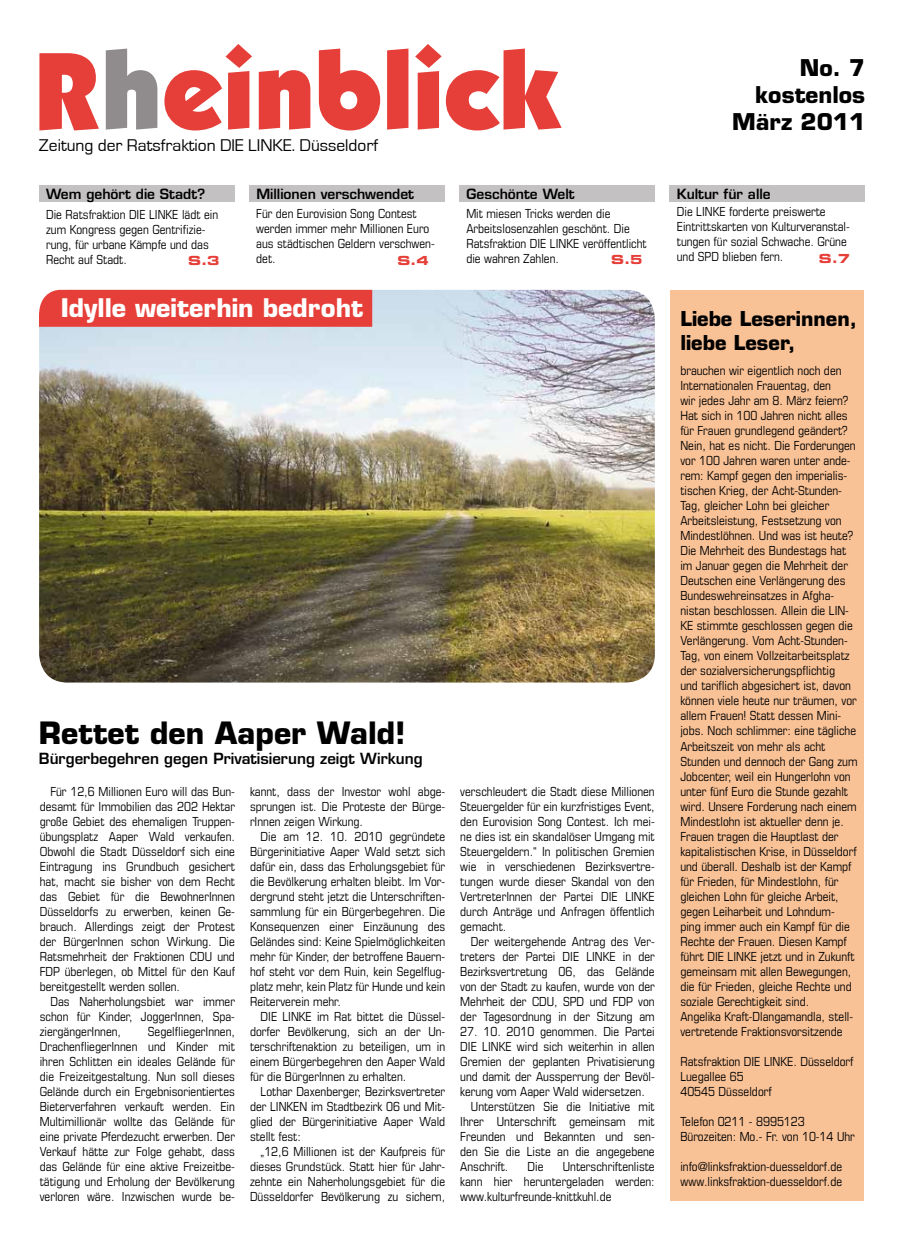
<style>
.page{position:relative;width:904px;height:1241px;background:#fff}
.page>*{position:absolute;margin:0;border:0;box-sizing:border-box;transform-origin:0 0}
.t1{font:110px "Itc Kabel Ultra";color:#e63f39}
.t2{font:700 30px "Eurostile LT";color:#000}
.t3{font:700 25px "Eurostile LT";color:#fff}
.t4{font:700 22.5px/27px "Eurostile LT";color:#000;text-align:right}
.t5{font:700 20px/24px "Eurostile LT";color:#000}
.t6{font:17.5px "Eurostile";color:#000}
.t7{font:600 15px "Eurostile LT";color:#000}
.t8{font:600 13.75px "Eurostile LT";color:#000}
.t9{font:condensed 12.5px/15px "Eurostile LT";color:#000;text-align:justify}
.t10{font:12.5px "Eurostile LT Bold Extended Two";color:#e63f39}
.s1{color:#908c8d}
</style>
<div class="page">
<div style="left:670px;top:290px;width:194px;height:909px;background:#f8c196"></div>
<div style="left:39px;top:185px;width:195px;height:17px;background:#c3c1c1"></div>
<img style="left:39px;top:290px;width:616px;height:392px">
<div style="left:39px;top:290px;width:333px;height:37px;background:#e63f39"></div>
<div style="left:249px;top:185px;width:195px;height:17px;background:#c3c1c1"></div>
<div style="left:459px;top:185px;width:195px;height:17px;background:#c3c1c1"></div>
<div style="left:669px;top:185px;width:196px;height:17px;background:#c3c1c1"></div>
<h1 class="t1" style="left:34px;top:23px;width:527px">R<span class="s1">h</span>einblick</h1>
<h3 class="t6" style="left:39px;top:136px;width:340px">Zeitung der Ratsfraktion DIE LINKE. Düsseldorf</h3>
<p class="t8" style="left:46px;top:185px;width:161px">Wem gehört die Stadt?</p>
<p class="t9" style="left:46px;top:207px;width:174px;text-align:left">Die Ratsfraktion DIE LINKE lädt ein zum Kongress gegen Gentrifizie&shy;rung, für urbane Kämpfe und das<br>Recht auf Stadt.</p>
<p class="t10" style="left:188px;top:252px;width:33px">S.3</p>
<p class="t8" style="left:256px;top:185px;width:159px">Millionen verschwendet</p>
<p class="t9" style="left:256px;top:206px;width:180px;text-align:left">Für den Eurovision Song Contest werden immer mehr Millionen Euro aus städtischen Geldern verschwen&shy;det.</p>
<p class="t10" style="left:397px;top:251px;width:33px">S.4</p>
<h3 class="t3" style="left:61px;top:293px;width:304px">Idylle weiterhin bedroht</h3>
<p class="t8" style="left:466px;top:185px;width:110px">Geschönte Welt</p>
<p class="t9" style="left:466px;top:205px;width:182px;text-align:left">Mit miesen Tricks werden die<br>Arbeitslosenzahlen geschönt. Die<br>Ratsfraktion DIE LINKE veröffentlicht die wahren Zahlen.</p>
<p class="t10" style="left:611px;top:251px;width:33px">S.5</p>
<h2 class="t2" style="left:39px;top:714px;width:368px">Rettet den Aaper Wald!</h2>
<p class="t7" style="left:39px;top:748px;width:385px">Bürgerbegehren gegen Privatisierung zeigt Wirkung</p>
<p class="t9" style="left:40px;top:783px;width:197px;text-indent:11px">Für 12,6 Millionen Euro will das Bun&shy;desamt für Immobilien das 202 Hektar große Gebiet des ehemaligen Truppen&shy;übungsplatz Aaper Wald verkaufen.<br>Obwohl die Stadt Düsseldorf sich eine Eintragung ins Grundbuch gesichert hat, macht sie bisher von dem Recht das Gebiet für die BewohnerInnen Düsseldorfs zu erwerben, keinen Ge&shy;brauch. Allerdings zeigt der Protest der BürgerInnen schon Wirkung. Die Ratsmehrheit der Fraktionen CDU und FDP überlegen, ob Mittel für den Kauf bereitgestellt werden sollen.</p>
<p class="t9" style="left:40px;top:993px;width:197px;text-indent:11px">Das Naherholungsbiet war immer schon für Kinder, JoggerInnen, Spa&shy;ziergängerInnen,</p>
<p class="t9" style="left:250px;top:783px;width:197px">kannt, dass der Investor wohl abge&shy;sprungen ist. Die Proteste der Bürge&shy;rInnen zeigen Wirkung.</p>
<p class="t9" style="left:250px;top:828px;width:197px;text-indent:11px">Die am 12. 10. 2010 gegründete Bürgerinitiative Aaper Wald setzt sich dafür ein, dass das Erholungsgebiet für die Bevölkerung erhalten bleibt. Im Vor&shy;dergrund steht jetzt die Unterschriften&shy;sammlung für ein Bürgerbegehren. Die Konsequenzen einer Einzäunung des Geländes sind: Keine Spielmöglichkeiten mehr für Kinder, der betroffene Bauern&shy;hof steht vor dem Ruin, kein Segelflug&shy;platz mehr, kein Platz für Hunde und kein Reiterverein mehr.</p>
<p class="t9" style="left:250px;top:1008px;width:197px;text-indent:11px">DIE LINKE im Rat bittet die Düssel&shy;dorfer Bevölkerung, sich an der Un&shy;terschriftenaktion zu beteiligen, um in einem Bürgerbegehren den Aaper Wald für die BürgerInnen zu erhalten.</p>
<p class="t9" style="left:250px;top:1083px;width:197px;text-indent:11px">Lothar Daxenberger, Bezirksvertreter der LINKEN im Stadtbezirk 06 und Mit&shy;glied der Bürgerinitiative Aaper Wald stellt fest:</p>
<p class="t9" style="left:250px;top:1143px;width:197px;text-indent:11px">„12,6 Millionen ist der Kaufpreis für dieses Grundstück. Statt hier für Jahr&shy;zehnte ein Naherholungsgebiet für die Düsseldorfer Bevölkerung zu sichern,</p>
<p class="t9" style="left:40px;top:1023px;width:197px;text-indent:108px">SegelfliegerInnen, DrachenfliegerInnen und Kinder mit ihren Schlitten ein ideales Gelände für die Freizeitgestaltung. Nun soll dieses Gelände durch ein Ergebnisorientiertes Bieterverfahren verkauft werden. Ein Multimillionär wollte das Gelände für eine private Pferdezucht erwerben. Der Verkauf hätte zur Folge gehabt, dass das Gelände für eine aktive Freizeitbe&shy;tätigung und Erholung der Bevölkerung verloren wäre. Inzwischen wurde be-</p>
<p class="t9" style="left:460px;top:783px;width:196px">verschleudert die Stadt diese Millionen Steuergelder für ein kurzfristiges Event, den Eurovision Song Contest. Ich mei&shy;ne dies ist ein skandalöser Umgang mit Steuergeldern.“ In politischen Gremien wie in verschiedenen Bezirksvertre&shy;tungen wurde dieser Skandal von den VertreterInnen der Partei DIE LINKE durch Anträge und Anfragen öffentlich gemacht.</p>
<p class="t9" style="left:460px;top:933px;width:196px;text-indent:11px">Der weitergehende Antrag des Ver&shy;treters der Partei DIE LINKE in der Bezirksvertretung 06, das Gelände von der Stadt zu kaufen, wurde von der Mehrheit der CDU, SPD und FDP von der Tagesordnung in der Sitzung am</p>
<p class="t9" style="left:460px;top:1023px;width:196px">27. 10. 2010 genommen. Die Partei</p>
<p class="t9" style="left:460px;top:1038px;width:196px">DIE LINKE wird sich weiterhin in allen</p>
<p class="t9" style="left:460px;top:1053px;width:196px">Gremien der geplanten Privatisierung</p>
<p class="t9" style="left:460px;top:1068px;width:196px">und damit der Aussperrung der Bevöl-</p>
<p class="t9" style="left:460px;top:1083px;width:186px">kerung vom Aaper Wald widersetzen.</p>
<p class="t9" style="left:471px;top:1098px;width:185px">Unterstützen Sie die Initiative mit</p>
<p class="t9" style="left:460px;top:1113px;width:196px">Ihrer Unterschrift gemeinsam mit</p>
<p class="t9" style="left:460px;top:1128px;width:196px">Freunden und Bekannten und sen-</p>
<p class="t9" style="left:460px;top:1143px;width:196px">den Sie die Liste an die angegebene</p>
<p class="t9" style="left:460px;top:1158px;width:50px">Anschrift.</p>
<p class="t9" style="left:527px;top:1158px;width:17px">Die</p>
<p class="t9" style="left:460px;top:1158px;width:196px;text-indent:102px">Unterschriftenliste kann hier heruntergeladen werden: www.kulturfreunde-knittkuhl.de</p>
<h3 class="t4" style="left:732px;top:55px;width:134px">No. 7 kostenlos<br>März 2011</h3>
<p class="t8" style="left:677px;top:185px;width:95px">Kultur für alle</p>
<p class="t9" style="left:677px;top:204px;width:174px;text-align:left">Die LINKE forderte preiswerte<br>Eintrittskarten von Kulturveranstal&shy;tungen für sozial Schwache. Grüne und SPD blieben fern.</p>
<p class="t10" style="left:818px;top:249px;width:33px">S.7</p>
<h3 class="t5" style="left:680px;top:306px;width:178px">Liebe Leserinnen, liebe Leser,</h3>
<p class="t9" style="left:680px;top:363px;width:179px;text-align:left">brauchen wir eigentlich noch den Internationalen Frauentag, den<br>wir jedes Jahr am 8. März feiern?<br>Hat sich in 100 Jahren nicht alles für Frauen grundlegend geändert?<br>Nein, hat es nicht. Die Forderungen vor 100 Jahren waren unter ande&shy;rem: Kampf gegen den imperialis&shy;tischen Krieg, der Acht-Stunden-Tag, gleicher Lohn bei gleicher Arbeitsleistung, Festsetzung von Mindestlöhnen. Und was ist heute?<br>Die Mehrheit des Bundestags hat im Januar gegen die Mehrheit der Deutschen eine Verlängerung des Bundeswehreinsatzes in Afgha&shy;nistan beschlossen. Allein die LIN-KE stimmte geschlossen gegen die Verlängerung. Vom Acht-Stunden-Tag, von einem Vollzeitarbeitsplatz der sozialversicherungspflichtig<br>und tariflich abgesichert ist, davon können viele heute nur träumen, vor allem Frauen! Statt dessen Mini&shy;jobs. Noch schlimmer: eine tägliche Arbeitszeit von mehr als acht Stunden und dennoch der Gang zum Jobcenter, weil ein Hungerlohn von unter fünf Euro die Stunde gezahlt wird. Unsere Forderung nach einem Mindestlohn ist aktueller denn je.<br>Frauen tragen die Hauptlast der kapitalistischen Krise, in Düsseldorf und überall. Deshalb ist der Kampf für Frieden, für Mindestlohn, für gleichen Lohn für gleiche Arbeit, gegen Leiharbeit und Lohndum&shy;ping immer auch ein Kampf für die Rechte der Frauen. Diesen Kampf führt DIE LINKE jetzt und in Zukunft gemeinsam mit allen Bewegungen, die für Frieden, gleiche Rechte und soziale Gerechtigkeit sind.<br>Angelika Kraft-Dlangamandla, stell&shy;vertretende Fraktionsvorsitzende</p>
<p class="t9" style="left:680px;top:1053px;width:174px;text-align:left">Ratsfraktion DIE LINKE. Düsseldorf<br>Luegallee 65<br>40545 Düsseldorf</p>
<p class="t9" style="left:680px;top:1113px;width:176px">Telefon 0211 - 8995123<br>Bürozeiten: Mo.- Fr. von 10-14 Uhr</p>
<p class="t9" style="left:680px;top:1158px;width:163px">info@linksfraktion-duesseldorf.de www.linksfraktion-duesseldorf.de</p>
</div>
